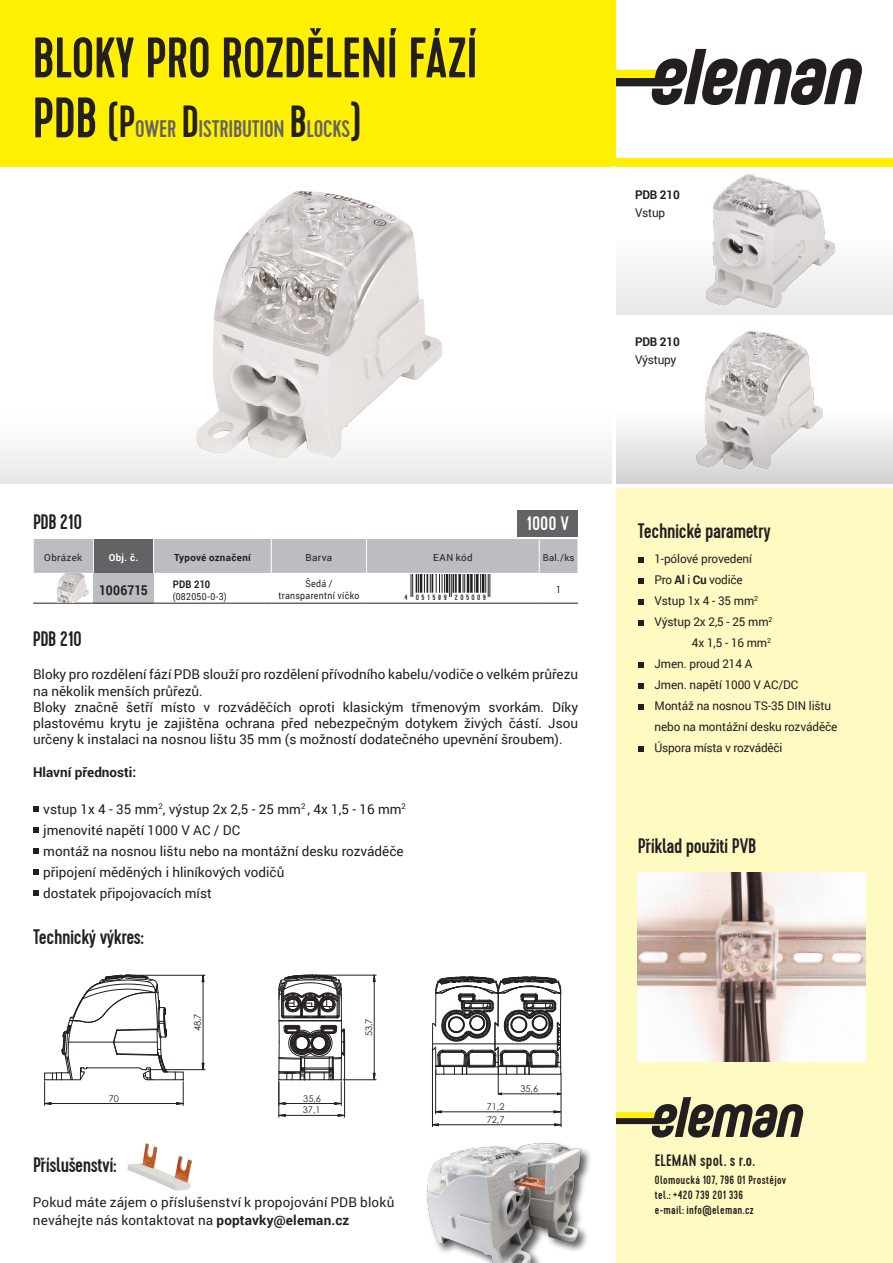
<style>
.page{position:relative;width:893px;height:1263px;background:#fff}
.page>*{position:absolute;margin:0;border:0;box-sizing:border-box;transform-origin:0 0}
.t1{font:500 57px "Cervo";letter-spacing:-.01em;color:#231f20}
.t2{font:500 24px "Cervo";letter-spacing:-.01em;color:#636366}
.t3{font:500 21px "Cervo";letter-spacing:-.02em;color:#231f20}
.t4{font:500 19.5px "Cervo";color:#fff}
.popis_vzduch{font:500 16.5px "Cervo";letter-spacing:.015em;color:#231f20}
.UK_Bildlegende_8pt{font:13.5px/16.2px "Roboto";color:#231f20}
.t5{font:700 13.5px "Roboto";color:#231f20}
.t6{font:700 13.5px "Roboto";color:#231f20;scale:.9 1}
.Styl_odstavce1{font:12px "Roboto";letter-spacing:-.01em;color:#231f20}
.popis_vzduch-2{font:500 12px "Cervo";letter-spacing:.025em;color:#231f20}
.Styl_odstavce1-2{font:700 12px "Roboto";letter-spacing:-.02em;color:#231f20}
.t7{font:700 10.5px "Roboto";letter-spacing:.015em;color:#231f20;scale:.9 1}
.t8{font:9.75px "Roboto";letter-spacing:.035em;color:#231f20;scale:.9 1}
.t9{font:9.75px "Roboto";letter-spacing:.035em;color:#231f20}
.t10{font:700 9.75px "Roboto";letter-spacing:.035em;color:#231f20}
.t11{font:700 9.75px "Roboto";color:#fff}
.t12{font:9.45px "Roboto";color:#231f20}
.t13{font:9.15px "Century Gothic";color:#231f20}
.t14{font:500 7.65px "Cervo";letter-spacing:.31em;color:#231f20}
.s1{font-size:57px;color:#231f20}
.s2{font-size:45px;color:#231f20}
.s3{font-weight:700}
</style>
<div class="page">
<img style="left:722px;top:344px;width:86px;height:9px">
<img style="left:730px;top:174px;width:68px;height:170px">
<svg style="left:616px;top:180px;width:277px;height:135px"></svg>
<svg style="left:615px;top:49px;width:247px;height:56px"></svg>
<div style="left:615px;top:487px;width:278px;height:776px;background:#fffac1"></div>
<div style="left:0;top:0;width:615px;height:167px;background:#fff101"></div>
<div style="left:0;top:355px;width:893px;height:129px;background:linear-gradient(to bottom,#fff,#ededee)"></div>
<div style="left:0;top:158px;width:893px;height:9px;background:#fff101"></div>
<svg style="left:615px;top:353px;width:278px;height:131px"></svg>
<hr style="left:612px;top:167px;width:3px;height:1096px;background:#fff">
<hr style="left:0;top:484px;width:893px;height:4px;background:#fff">
<svg style="left:638px;top:557px;width:5px;height:5px"></svg>
<svg style="left:638px;top:578px;width:5px;height:5px"></svg>
<svg style="left:638px;top:599px;width:5px;height:5px"></svg>
<svg style="left:638px;top:620px;width:5px;height:5px"></svg>
<svg style="left:638px;top:662px;width:5px;height:5px"></svg>
<svg style="left:638px;top:683px;width:5px;height:5px"></svg>
<svg style="left:638px;top:704px;width:5px;height:5px"></svg>
<svg style="left:638px;top:746px;width:5px;height:5px"></svg>
<div style="left:517px;top:510px;width:61px;height:26px;background:#636366"></div>
<div style="left:539px;top:539px;width:39px;height:34px;background:#bcbdc0"></div>
<hr style="left:33px;top:603px;width:60px;height:1px;background:#231f20">
<hr style="left:93px;top:603px;width:61px;height:1px;background:#231f20">
<hr style="left:154px;top:603px;width:117px;height:1px;background:#231f20">
<hr style="left:271px;top:603px;width:96px;height:1px;background:#231f20">
<hr style="left:367px;top:603px;width:172px;height:1px;background:#231f20">
<hr style="left:539px;top:603px;width:39px;height:1px;background:#231f20">
<hr style="left:539px;top:539px;width:1px;height:34px;background:#fff">
<svg style="left:33px;top:807px;width:5px;height:5px"></svg>
<svg style="left:33px;top:828px;width:5px;height:5px"></svg>
<svg style="left:33px;top:849px;width:5px;height:5px"></svg>
<svg style="left:33px;top:870px;width:5px;height:5px"></svg>
<svg style="left:33px;top:891px;width:5px;height:5px"></svg>
<svg style="left:33px;top:539px;width:506px;height:64px"></svg>
<hr style="left:343px;top:1079px;width:33px;height:1px;background:#231f20">
<hr style="left:374px;top:975px;width:1px;height:105px;background:#231f20">
<hr style="left:314px;top:975px;width:62px;height:1px;background:#231f20">
<hr style="left:344px;top:1044px;width:1px;height:73px;background:#231f20">
<hr style="left:279px;top:1082px;width:1px;height:35px;background:#231f20">
<hr style="left:279px;top:1115px;width:66px;height:1px;background:#231f20">
<svg style="left:278px;top:974px;width:67px;height:131px"></svg>
<hr style="left:128px;top:975px;width:77px;height:1px;background:#231f20">
<hr style="left:148px;top:1069px;width:57px;height:1px;background:#231f20">
<hr style="left:203px;top:975px;width:1px;height:95px;background:#231f20">
<svg style="left:44px;top:975px;width:140px;height:131px"></svg>
<svg style="left:432px;top:976px;width:372px;height:174px"></svg>
<img style="left:638px;top:872px;width:227px;height:189px">
<img style="left:159px;top:191px;width:311px;height:293px">
<img style="left:426px;top:1138px;width:171px;height:125px">
<img style="left:128px;top:1144px;width:63px;height:46px">
<p class="t1" style="left:32px;top:24px;width:447px">BLOKY PRO ROZDĚLENÍ FÁZÍ</p>
<p class="t2" style="left:32px;top:115px;width:330px"><span class="s1">PDB</span> <span class="s2">(P</span>OWER <span class="s2">D</span>ISTRIBUTION <span class="s2">B</span>LOCKS<span class="s2">)</span></p>
<p class="Styl_odstavce1-2" style="left:635px;top:186px;width:46px">PDB 210</p>
<p class="Styl_odstavce1" style="left:635px;top:204px;width:32px">Vstup</p>
<p class="Styl_odstavce1-2" style="left:635px;top:333px;width:46px">PDB 210</p>
<p class="Styl_odstavce1" style="left:635px;top:351px;width:43px">Výstupy</p>
<p class="t3" style="left:33px;top:510px;width:51px">PDB 210</p>
<p class="t4" style="left:526px;top:512px;width:44px">1000 V</p>
<p class="t9" style="left:44px;top:551px;width:39px">Obrázek</p>
<p class="t11" style="left:109px;top:551px;width:31px">Obj. č.</p>
<p class="t10" style="left:174px;top:551px;width:78px">Typové označení</p>
<p class="t9" style="left:306px;top:551px;width:28px">Barva</p>
<p class="t9" style="left:433px;top:551px;width:41px">EAN kód</p>
<p class="t12" style="left:543px;top:551px;width:33px">Bal./ks</p>
<p class="t6" style="left:99px;top:581px;width:55px">1006715</p>
<p class="t8" style="left:305px;top:577px;width:31px">Šedá /</p>
<p class="t8" style="left:278px;top:589px;width:91px">transparentní víčko</p>
<p class="t7" style="left:173px;top:576px;width:43px">PDB 210</p>
<p class="t8" style="left:173px;top:589px;width:61px">(082050-0-3)</p>
<p class="t8" style="left:556px;top:583px;width:7px">1</p>
<p class="t14" style="left:405px;top:593px;width:83px">4 051589 205009</p>
<p class="t3" style="left:33px;top:626px;width:51px">PDB 210</p>
<p class="UK_Bildlegende_8pt" style="left:33px;top:666px;width:547px">Bloky pro rozdělení fází PDB slouží pro rozdělení přívodního kabelu/vodiče o velkém průřezu na několik menších průřezů.</p>
<p class="UK_Bildlegende_8pt" style="left:33px;top:698px;width:547px;text-align:justify">Bloky značně šetří místo v rozváděčích oproti klasickým třmenovým svorkám. Díky plastovému krytu je zajištěna ochrana před nebezpečným dotykem živých částí. Jsou určeny k instalaci na nosnou lištu 35 mm (s možností dodatečného upevnění šroubem).</p>
<p class="t5" style="left:33px;top:762px;width:105px">Hlavní přednosti:</p>
<p class="UK_Bildlegende_8pt" style="left:43px;top:800px;width:364px">vstup 1x 4 - 35 mm<sup>2</sup>, výstup 2x 2,5 - 25 mm<sup>2</sup> , 4x 1,5 - 16 mm<sup>2</sup></p>
<p class="UK_Bildlegende_8pt" style="left:43px;top:821px;width:199px">jmenovité napětí 1000 V AC / DC</p>
<p class="UK_Bildlegende_8pt" style="left:43px;top:842px;width:362px">montáž na nosnou lištu nebo na montážní desku rozváděče</p>
<p class="UK_Bildlegende_8pt" style="left:43px;top:863px;width:243px">připojení měděných i hliníkových vodičů</p>
<p class="UK_Bildlegende_8pt" style="left:43px;top:884px;width:170px">dostatek připojovacích míst</p>
<p class="t3" style="left:33px;top:924px;width:112px">Technický výkres:</p>
<p class="t13" style="left:109px;top:1092px;width:12px">70</p>
<p class="t3" style="left:33px;top:1153px;width:85px">Příslušenství:</p>
<p class="t13" style="left:191px;top:1031px;width:19px;rotate:-90deg">48,7</p>
<p class="t13" style="left:303px;top:1092px;width:19px">35,6</p>
<p class="t13" style="left:303px;top:1104px;width:19px">37,1</p>
<p class="t13" style="left:362px;top:1036px;width:19px;rotate:-90deg">53,7</p>
<p class="UK_Bildlegende_8pt" style="left:33px;top:1194px;width:363px">Pokud máte zájem o příslušenství k propojování PDB bloků</p>
<p class="UK_Bildlegende_8pt" style="left:33px;top:1212px;width:318px">neváhejte nás kontaktovat na <span class="s3">poptavky@eleman.cz</span></p>
<p class="t13" style="left:487px;top:1100px;width:19px">71,2</p>
<p class="t13" style="left:487px;top:1113px;width:19px">72,7</p>
<p class="t13" style="left:520px;top:1082px;width:19px">35,6</p>
<p class="t3" style="left:638px;top:519px;width:135px">Technické parametry</p>
<p class="Styl_odstavce1" style="left:654px;top:551px;width:99px">1-pólové provedení</p>
<p class="Styl_odstavce1" style="left:654px;top:572px;width:90px">Pro <span class="s3">Al</span> i <span class="s3">Cu</span> vodiče</p>
<p class="Styl_odstavce1" style="left:654px;top:593px;width:105px">Vstup 1x 4 - 35 mm<sup>2</sup></p>
<p class="Styl_odstavce1" style="left:654px;top:614px;width:119px">Výstup 2x 2,5 - 25 mm<sup>2</sup></p>
<p class="Styl_odstavce1" style="left:692px;top:635px;width:81px">4x 1,5 - 16 mm<sup>2</sup></p>
<p class="Styl_odstavce1" style="left:654px;top:656px;width:99px">Jmen. proud 214 A</p>
<p class="Styl_odstavce1" style="left:654px;top:677px;width:145px">Jmen. napětí 1000 V AC/DC</p>
<p class="Styl_odstavce1" style="left:654px;top:698px;width:178px">Montáž na nosnou TS-35 DIN lištu</p>
<p class="Styl_odstavce1" style="left:654px;top:719px;width:185px">nebo na montážní desku rozváděče</p>
<p class="Styl_odstavce1" style="left:654px;top:740px;width:130px">Úspora místa v rozváděči</p>
<p class="t3" style="left:638px;top:833px;width:120px">Příklad použití PVB</p>
<p class="popis_vzduch" style="left:655px;top:1150px;width:102px">ELEMAN spol. s r.o.</p>
<p class="popis_vzduch-2" style="left:655px;top:1172px;width:133px">Olomoucká 107, 796 01 Prostějov</p>
<p class="popis_vzduch-2" style="left:655px;top:1187px;width:90px">tel.: +420 739 201 336</p>
<p class="popis_vzduch-2" style="left:655px;top:1202px;width:100px">e-mail: info@eleman.cz</p>
</div>
